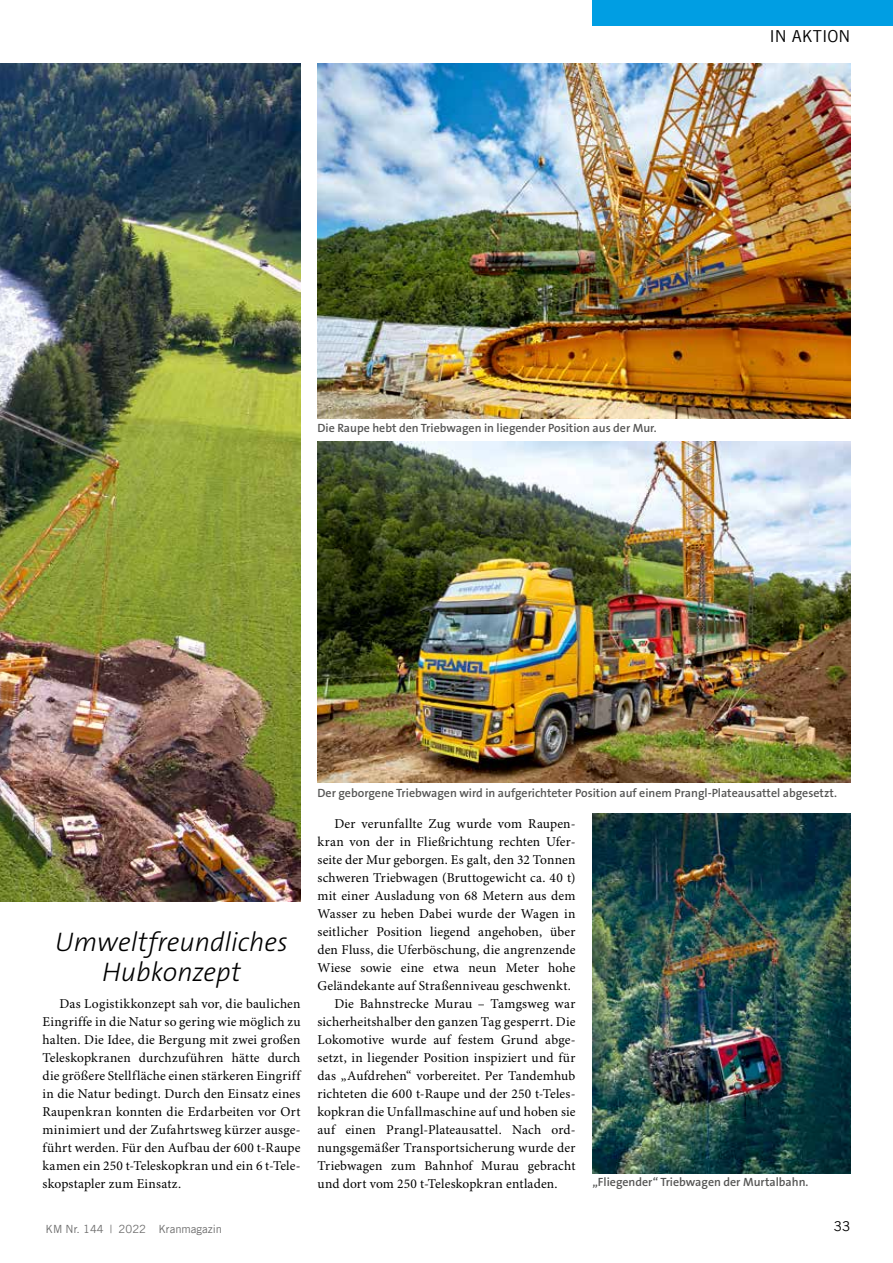
<style>
.page{position:relative;width:893px;height:1263px;background:#fff}
.page>*{position:absolute;margin:0;border:0;box-sizing:border-box;transform-origin:0 0}
.t1{font:italic 300 27px/30px "The Sans B W3";color:#000;text-align:center}
.t2{font:16.5px "Trade Gothic LT";color:#000}
.t3{font:13.5px/18px "Minion Pro";letter-spacing:.01em;color:#000;text-align:justify}
.t4{font:13.5px "Trade Gothic LT";color:#000}
.t5{font:600 12px "The Sans B W6";color:#565655}
.t6{font:11.25px "Trade Gothic LT";color:#6e6e6e}
</style>
<div class="page">
<div style="left:592px;top:0;width:301px;height:26px;background:#009ee3"></div>
<img style="left:0;top:64px;width:300px;height:837px">
<img style="left:317px;top:64px;width:534px;height:355px">
<img style="left:317px;top:442px;width:534px;height:340px">
<img style="left:592px;top:813px;width:259px;height:360px">
<p class="t2" style="left:769px;top:26px;width:83px">IN AKTION</p>
<p class="t5" style="left:317px;top:420px;width:341px">Die Raupe hebt den Triebwagen in liegender Position aus der Mur.</p>
<h1 class="t1" style="left:55px;top:928px;width:234px">Umweltfreundliches<br>Hubkonzept</h1>
<p class="t3" style="left:43px;top:995px;width:259px;text-indent:17px">Das Logistikkonzept sah vor, die baulichen Eingriffe in die Natur so gering wie möglich zu halten. Die Idee, die Bergung mit zwei großen Teleskopkranen durchzuführen hätte durch die größere Stellfläche einen stärkeren Eingriff in die Natur bedingt. Durch den Einsatz eines Raupenkran konnten die Erdarbeiten vor Ort minimiert und der Zufahrtsweg kürzer ausge&shy;führt werden. Für den Aufbau der 600 t-Raupe kamen ein 250 t-Teleskopkran und ein 6 t-Tele&shy;skopstapler zum Einsatz.</p>
<p class="t5" style="left:317px;top:785px;width:521px">Der geborgene Triebwagen wird in aufgerichteter Position auf einem Prangl-Plateausattel abgesetzt.</p>
<p class="t3" style="left:334px;top:815px;width:242px">Der verunfallte Zug wurde vom Raupen-</p>
<p class="t3" style="left:317px;top:833px;width:259px">kran von der in Fließrichtung rechten Ufer-</p>
<p class="t3" style="left:317px;top:851px;width:259px">seite der Mur geborgen. Es galt, den 32 Tonnen</p>
<p class="t3" style="left:317px;top:869px;width:259px">schweren Triebwagen (Bruttogewicht ca. 40 t)</p>
<p class="t3" style="left:317px;top:887px;width:259px">mit einer Ausladung von 68 Metern aus dem</p>
<p class="t3" style="left:317px;top:905px;width:259px">Wasser zu heben Dabei wurde der Wagen in</p>
<p class="t3" style="left:317px;top:923px;width:259px">seitlicher Position liegend angehoben, über</p>
<p class="t3" style="left:317px;top:941px;width:259px">den Fluss, die Uferböschung, die angrenzende</p>
<p class="t3" style="left:317px;top:959px;width:259px">Wiese sowie eine etwa neun Meter hohe</p>
<p class="t3" style="left:317px;top:977px;width:255px">Geländekante auf Straßenniveau geschwenkt.</p>
<p class="t3" style="left:334px;top:995px;width:242px">Die Bahnstrecke Murau – Tamgsweg war</p>
<p class="t3" style="left:317px;top:1013px;width:259px">sicherheitshalber den ganzen Tag gesperrt. Die</p>
<p class="t3" style="left:317px;top:1031px;width:259px">Lokomotive wurde auf festem Grund abge-</p>
<p class="t3" style="left:317px;top:1049px;width:259px">setzt, in liegender Position inspiziert und für</p>
<p class="t3" style="left:317px;top:1067px;width:259px">das „Aufdrehen“ vorbereitet. Per Tandemhub</p>
<p class="t3" style="left:317px;top:1085px;width:259px">richteten die 600 t-Raupe und der 250 t-Teles-</p>
<p class="t3" style="left:317px;top:1103px;width:259px">kopkran die Unfallmaschine auf und hoben sie</p>
<p class="t3" style="left:317px;top:1121px;width:259px">auf einen Prangl-Plateausattel. Nach ord-</p>
<p class="t3" style="left:317px;top:1139px;width:259px">nungsgemäßer Transportsicherung wurde der</p>
<p class="t3" style="left:317px;top:1157px;width:259px">Triebwagen zum Bahnhof Murau gebracht</p>
<p class="t3" style="left:317px;top:1175px;width:242px">und dort vom 250 t-Teleskopkran entladen.</p>
<p class="t5" style="left:592px;top:1175px;width:217px">„Fliegender“ Triebwagen der Murtalbahn.</p>
<p class="t6" style="left:46px;top:1222px;width:178px">KM Nr. 144 | 2022 Kranmagazin</p>
<p class="t4" style="left:834px;top:1218px;width:18px">33</p>
</div>
